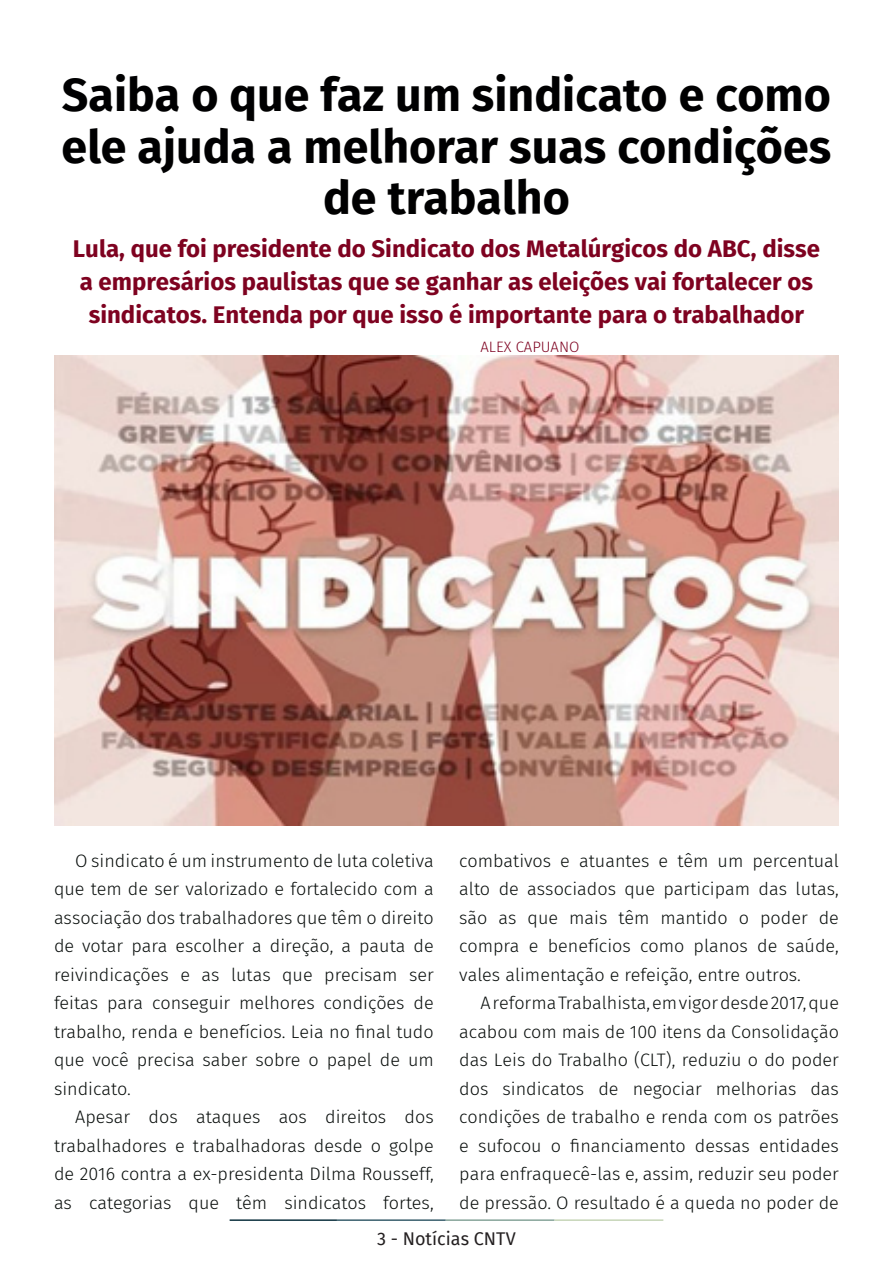
<style>
.page{position:relative;width:893px;height:1263px;background:#fff}
.page>*{position:absolute;margin:0;border:0;box-sizing:border-box;transform-origin:0 0}
.t1{font:700 46.5px/51px "Fira Sans";color:#000001;text-align:center}
.t2{font:700 24px/33px "Fira Sans";color:#7e0220;text-align:center}
.t3{font:300 18px/28.5px "Fira Sans";color:#080d0b;text-align:justify}
.t4{font:18px "Fira Sans";color:#231f20}
.t5{font:300 15px "Fira Sans";color:#7e0220}
</style>
<div class="page">
<hr style="left:230px;top:1219px;width:107px;height:2px;background:#0e323f">
<hr style="left:337px;top:1219px;width:109px;height:2px;background:#3a5f6d">
<hr style="left:446px;top:1219px;width:109px;height:2px;background:#87a59a">
<hr style="left:555px;top:1219px;width:108px;height:2px;background:#c6d5b7">
<img style="left:54px;top:355px;width:785px;height:470px">
<p class="t1" style="left:62px;top:67px;width:771px">Saiba o que faz um sindicato e como ele ajuda a melhorar suas condições de trabalho</p>
<p class="t2" style="left:73px;top:231px;width:748px">Lula, que foi presidente do Sindicato dos Metalúrgicos do ABC, disse a empresários paulistas que se ganhar as eleições vai fortalecer os sindicatos. Entenda por que isso é importante para o trabalhador</p>
<p class="t5" style="left:480px;top:336px;width:101px">ALEX CAPUANO</p>
<p class="t3" style="left:54px;top:846px;width:381px;text-indent:21px">O sindicato é um instrumento de luta coletiva que tem de ser valorizado e fortalecido com a associação dos trabalhadores que têm o direito de votar para escolher a direção, a pauta de reivindicações e as lutas que precisam ser feitas para conseguir melhores condições de trabalho, renda e benefícios. Leia no final tudo que você precisa saber sobre o papel de um sindicato.</p>
<p class="t3" style="left:54px;top:1103px;width:381px;text-indent:21px">Apesar dos ataques aos direitos dos trabalhadores e trabalhadoras desde o golpe de 2016 contra a ex-presidenta Dilma Rousseff, as categorias que têm sindicatos fortes,</p>
<p class="t3" style="left:459px;top:846px;width:381px">combativos e atuantes e têm um percentual alto de associados que participam das lutas, são as que mais têm mantido o poder de compra e benefícios como planos de saúde, vales alimentação e refeição, entre outros.</p>
<p class="t3" style="left:459px;top:989px;width:381px;text-indent:21px">A reforma Trabalhista, em vigor desde 2017, que acabou com mais de 100 itens da Consolidação das Leis do Trabalho (CLT), reduziu o do poder dos sindicatos de negociar melhorias das condições de trabalho e renda com os patrões e sufocou o financiamento dessas entidades para enfraquecê-las e, assim, reduzir seu poder de pressão. O resultado é a queda no poder de</p>
<p class="t4" style="left:377px;top:1225px;width:140px">3 - Notícias CNTV</p>
</div>
